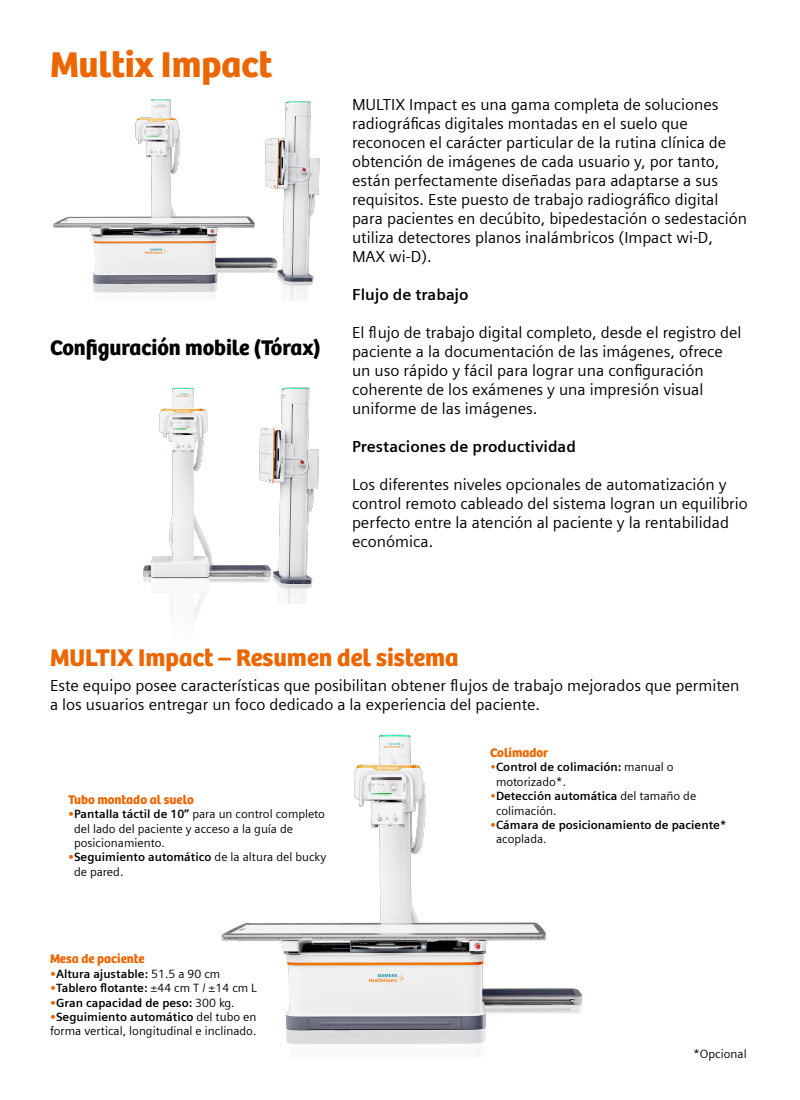
<style>
.page{position:relative;width:800px;height:1100px;background:#fff}
.page>*{position:absolute;margin:0;border:0;box-sizing:border-box;transform-origin:0 0}
.t1{font:37.1px "Bree SH Headline Regular";color:#ec6602}
.t2{font:25px "Bree SH Headline Regular";color:#ec6602}
.t3{font:22px "Bree SH Headline Regular";color:#000}
.t4{font:16px/19px "Siemens Sans";color:#000}
.t5{font:700 16px "Siemens Sans";color:#000}
.t6{font:13px "Bree SH Headline Regular";color:#ec6602}
.t7{font:12px/14.4px "Siemens Sans";color:#000}
.t8{font:700 12px/14.4px "Siemens Sans";color:#000}
.s1{font-weight:700;color:#ec6602}
.s2{font-weight:700}
.s3{color:#ec6602}
.s4{font-weight:400}
.s5{font-weight:400;color:#ec6602}
</style>
<div class="page">
<img style="left:53px;top:99px;width:209px;height:198px">
<img style="left:262px;top:101px;width:58px;height:199px">
<img style="left:143px;top:387px;width:114px;height:233px">
<img style="left:257px;top:387px;width:62px;height:217px">
<img style="left:221px;top:734px;width:361px;height:311px">
<h1 class="t1" style="left:50px;top:42px;width:224px">Multix Impact</h1>
<h3 class="t3" style="left:50px;top:334px;width:272px">Configuración mobile (Tórax)</h3>
<p class="t4" style="left:352px;top:94px;width:397px">MULTIX Impact es una gama completa de soluciones radiográficas digitales montadas en el suelo que reconocen el carácter particular de la rutina clínica de obtención de imágenes de cada usuario y, por tanto, están perfectamente diseñadas para adaptarse a sus requisitos. Este puesto de trabajo radiográfico digital para pacientes en decúbito, bipedestación o sedestación utiliza detectores planos inalámbricos (Impact wi-D, MAX wi-D).</p>
<p class="t5" style="left:352px;top:282px;width:118px">Flujo de trabajo</p>
<p class="t4" style="left:352px;top:322px;width:391px">El flujo de trabajo digital completo, desde el registro del paciente a la documentación de las imágenes, ofrece un uso rápido y fácil para lograr una configuración coherente de los exámenes y una impresión visual uniforme de las imágenes.</p>
<p class="t5" style="left:352px;top:434px;width:226px">Prestaciones de productividad</p>
<p class="t4" style="left:352px;top:474px;width:397px">Los diferentes niveles opcionales de automatización y control remoto cableado del sistema logran un equilibrio perfecto entre la atención al paciente y la rentabilidad económica.</p>
<h2 class="t2" style="left:50px;top:642px;width:410px">MULTIX Impact – Resumen del sistema</h2>
<p class="t4" style="left:50px;top:675px;width:691px">Este equipo posee características que posibilitan obtener flujos de trabajo mejorados que permiten a los usuarios entregar un foco dedicado a la experiencia del paciente.</p>
<p class="t6" style="left:68px;top:792px;width:127px">Tubo montado al suelo</p>
<p class="t7" style="left:74px;top:806px;width:252px;text-indent:-6px"><span class="s1">•</span><span class="s2">Pantalla táctil de 10”</span> para un control completo del lado del paciente y acceso a la guía de posicionamiento.</p>
<p class="t7" style="left:74px;top:849px;width:254px;text-indent:-6px"><span class="s1">•</span><span class="s2">Seguimiento automático</span> de la altura del bucky de pared.</p>
<p class="t6" style="left:50px;top:951px;width:96px">Mesa de paciente</p>
<p class="t8" style="left:50px;top:966px;width:172px"><span class="s3">•</span>Altura ajustable: <span class="s4">51.5 a 90 cm</span></p>
<p class="t8" style="left:50px;top:980px;width:209px"><span class="s3">•</span>Tablero flotante: <span class="s4">±44 cm T / ±14 cm L</span></p>
<p class="t8" style="left:50px;top:995px;width:186px"><span class="s3">•</span>Gran capacidad de peso: <span class="s4">300 kg.</span></p>
<p class="t7" style="left:50px;top:1009px;width:208px"><span class="s1">•</span><span class="s2">Seguimiento automático</span> del tubo en forma vertical, longitudinal e inclinado.</p>
<p class="t6" style="left:490px;top:745px;width:60px">Colimador</p>
<p class="t8" style="left:496px;top:759px;width:179px;text-indent:-6px"><span class="s5">•</span>Control de colimación: <span class="s4">manual o motorizado*.</span></p>
<p class="t7" style="left:496px;top:788px;width:202px;text-indent:-6px"><span class="s3">•</span><span class="s2">Detección automática</span> del tamaño de colimación.</p>
<p class="t8" style="left:496px;top:817px;width:232px;text-indent:-6px"><span class="s3">•</span>Cámara de posicionamiento de paciente* <span class="s4">acoplada.</span></p>
<p class="t7" style="left:693px;top:1046px;width:55px">*Opcional</p>
</div>
